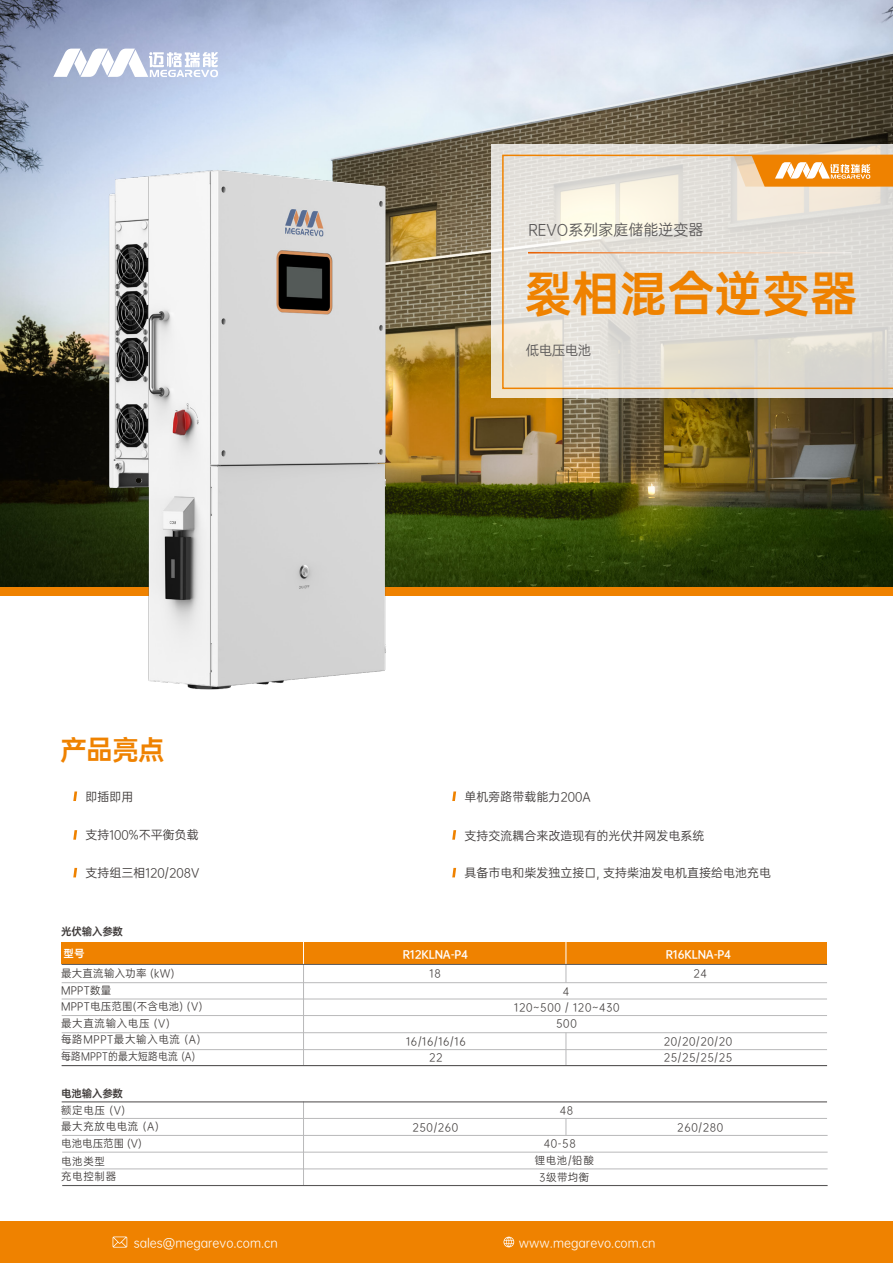
<style>
.page{position:relative;width:893px;height:1263px;background:#fff}
.page>*{position:absolute;margin:0;border:0;box-sizing:border-box;transform-origin:0 0}
.t1{font:47.55px "OPPO Sans B";color:#ef8200}
.t2{font:27px "OPPO Sans B";color:#ef8200}
.t3{font:15px "OPPO Sans R";color:#595757}
.t4{font:13.5px "OPPO Sans R";letter-spacing:-.04em;color:#595757}
.t5{font:12px "OPPO Sans R";color:#3e3a39}
.t6{font:12px "OPPO Sans R";color:#fff}
.t7{font:10.5px/16.2px "OPPO Sans R";letter-spacing:.06em;color:#3e3a39}
.t8{font:10.5px/16.6px "OPPO Sans R";letter-spacing:.02em;color:#3e3a39}
.t9{font:10.5px "OPPO Sans B";letter-spacing:-.02em;color:#fff}
.t10{font:10.5px/17.7px "OPPO Sans R";color:#3e3a39}
.t11{font:10.5px "OPPO Sans B";letter-spacing:-.02em;color:#3e3a39}
</style>
<div class="page">
<img style="left:0;top:0;width:893px;height:588px">
<svg style="left:53px;top:49px;width:165px;height:28px"></svg>
<div style="left:0;top:588px;width:893px;height:8px;background:#ef8200"></div>
<div style="left:0;top:1221px;width:893px;height:42px;background:#ef8200"></div>
<svg style="left:113px;top:1236px;width:14px;height:11px"></svg>
<svg style="left:503px;top:1237px;width:11px;height:10px"></svg>
<div style="left:62px;top:942px;width:765px;height:22px;background:#ef8200"></div>
<hr style="left:62px;top:982px;width:765px;height:1px;background:#b9b9ba">
<hr style="left:62px;top:999px;width:765px;height:1px;background:#b9b9ba">
<hr style="left:62px;top:1015px;width:765px;height:1px;background:#b9b9ba">
<hr style="left:62px;top:1032px;width:765px;height:1px;background:#b9b9ba">
<hr style="left:62px;top:1049px;width:765px;height:1px;background:#b9b9ba">
<svg style="left:566px;top:1119px;width:1px;height:16px"></svg>
<hr style="left:566px;top:1032px;width:1px;height:33px;background:#b9b9ba">
<svg style="left:566px;top:942px;width:1px;height:40px"></svg>
<hr style="left:303px;top:965px;width:1px;height:100px;background:#b9b9ba">
<svg style="left:303px;top:942px;width:1px;height:22px"></svg>
<hr style="left:62px;top:1065px;width:765px;height:1px;background:#595757">
<hr style="left:62px;top:964px;width:765px;height:1px;background:#595757">
<hr style="left:303px;top:1101px;width:1px;height:85px;background:#b9b9ba">
<hr style="left:62px;top:1118px;width:765px;height:1px;background:#b9b9ba">
<hr style="left:62px;top:1135px;width:766px;height:1px;background:#b9b9ba">
<hr style="left:62px;top:1152px;width:766px;height:1px;background:#b9b9ba">
<hr style="left:62px;top:1168px;width:766px;height:1px;background:#b9b9ba">
<hr style="left:62px;top:1185px;width:766px;height:1px;background:#595757">
<hr style="left:62px;top:1101px;width:765px;height:1px;background:#595757">
<img style="left:92px;top:156px;width:318px;height:534px">
<svg style="left:491px;top:144px;width:402px;height:253px;background:#e2dcd2"></svg>
<svg style="left:502px;top:155px;width:391px;height:234px;background:#e4dfd4"></svg>
<svg style="left:733px;top:155px;width:160px;height:32px;background:#f0a44a"></svg>
<hr style="left:528px;top:252px;width:324px;height:1px;background:#fff">
<svg style="left:73px;top:791px;width:4px;height:10px"></svg>
<svg style="left:452px;top:791px;width:4px;height:10px"></svg>
<svg style="left:73px;top:830px;width:4px;height:10px"></svg>
<svg style="left:452px;top:830px;width:4px;height:10px"></svg>
<svg style="left:73px;top:868px;width:4px;height:9px"></svg>
<svg style="left:452px;top:868px;width:4px;height:9px"></svg>
<h3 class="t3" style="left:528px;top:219px;width:177px">REVO系列家庭储能逆变器</h3>
<h1 class="t1" style="left:525px;top:253px;width:335px">裂相混合逆变器</h1>
<p class="t4" style="left:526px;top:339px;width:67px">低电压电池</p>
<h2 class="t2" style="left:60px;top:726px;width:106px">产品亮点</h2>
<p class="t5" style="left:85px;top:787px;width:49px">即插即用</p>
<p class="t5" style="left:85px;top:826px;width:115px">支持100%不平衡负载</p>
<p class="t5" style="left:464px;top:826px;width:241px">支持交流耦合来改造现有的光伏并网发电系统</p>
<p class="t5" style="left:464px;top:787px;width:128px">单机旁路带载能力200A</p>
<p class="t5" style="left:85px;top:864px;width:115px">支持组三相120/208V</p>
<p class="t5" style="left:464px;top:863px;width:308px">具备市电和柴发独立接口, 支持柴油发电机直接给电池充电</p>
<p class="t11" style="left:61px;top:922px;width:63px">光伏输入参数</p>
<p class="t9" style="left:64px;top:945px;width:22px">型号</p>
<p class="t8" style="left:61px;top:964px;width:143px">最大直流输入功率 (kW)<br>MPPT数量<br>MPPT电压范围(不含电池) (V)最大直流输入电压 (V)<br>每路MPPT最大输入电流 (A)每路MPPT的最大短路电流 (A)</p>
<p class="t11" style="left:61px;top:1084px;width:63px">电池输入参数</p>
<p class="t7" style="left:61px;top:1101px;width:99px">额定电压 (V)<br>最大充放电电流 (A)</p>
<p class="t10" style="left:61px;top:1134px;width:82px">电池电压范围 (V)电池类型</p>
<p class="t7" style="left:61px;top:1167px;width:57px">充电控制器</p>
<p class="t9" style="left:403px;top:945px;width:67px">R12KLNA-P4</p>
<p class="t9" style="left:666px;top:945px;width:67px">R16KLNA-P4</p>
<p class="t7" style="left:430px;top:965px;width:13px">18</p>
<p class="t7" style="left:693px;top:965px;width:15px">24</p>
<p class="t7" style="left:514px;top:982px;width:107px;text-align:center">4<br>120~500 / 120~430<br>500</p>
<p class="t7" style="left:406px;top:1032px;width:61px">16/16/16/16</p>
<p class="t7" style="left:664px;top:1032px;width:70px">20/20/20/20</p>
<p class="t7" style="left:429px;top:1049px;width:15px">22</p>
<p class="t7" style="left:664px;top:1049px;width:70px">25/25/25/25</p>
<p class="t7" style="left:560px;top:1101px;width:15px">48</p>
<p class="t7" style="left:413px;top:1118px;width:47px">250/260</p>
<p class="t7" style="left:677px;top:1118px;width:47px">260/280</p>
<p class="t7" style="left:535px;top:1134px;width:61px;line-height:17.1px;text-indent:9px">40-58<br>锂电池/铅酸</p>
<p class="t7" style="left:539px;top:1169px;width:52px">3级带均衡</p>
<p class="t6" style="left:134px;top:1233px;width:145px">sales@megarevo.com.cn</p>
<p class="t6" style="left:519px;top:1233px;width:138px">www.megarevo.com.cn</p>
</div>
